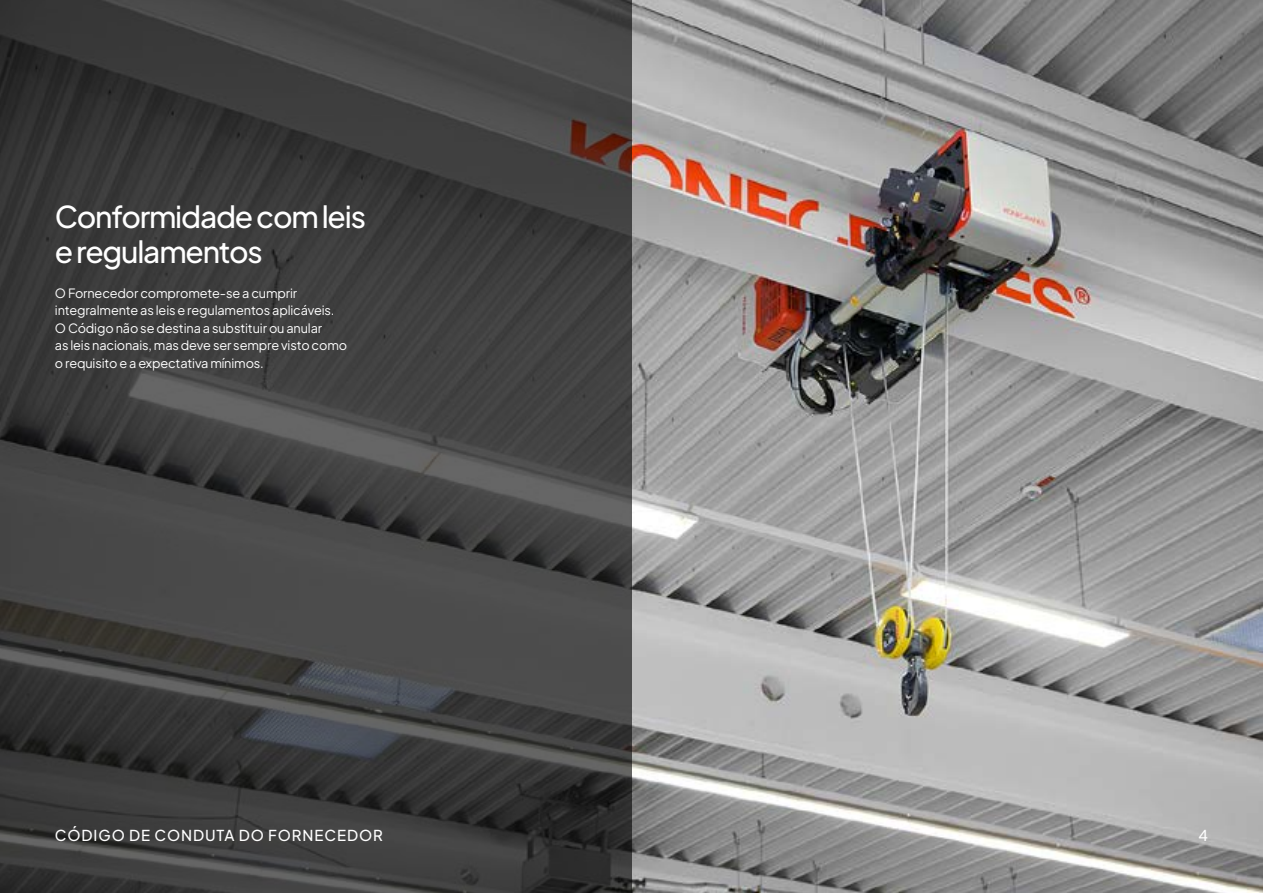
<style>
.page{position:relative;width:1263px;height:893px;background:#fff}
.page>*{position:absolute;margin:0;border:0;box-sizing:border-box;transform-origin:0 0}
.t1{font:30px/35px "Plus Jakarta Sans";letter-spacing:-.04em;color:#fff}
.t2{font:15px "Plus Jakarta Sans";letter-spacing:.06em;color:#fff}
.t3{font:12.75px/17.5px "Plus Jakarta Sans";letter-spacing:-.01em;color:#fff}
</style>
<div class="page">
<img style="left:631px;top:0;width:632px;height:893px">
<svg style="left:0;top:0;width:631px;height:893px;background:#404040"></svg>
<h1 class="t1" style="left:55px;top:196px;width:313px">Conformidade com leis e regulamentos</h1>
<p class="t3" style="left:55px;top:283px;width:294px">O Fornecedor compromete-se a cumprir integralmente as leis e regulamentos aplicáveis.<br>O Código não se destina a substituir ou anular<br>as leis nacionais, mas deve ser sempre visto como o requisito e a expectativa mínimos.</p>
<p class="t2" style="left:55px;top:823px;width:329px">CÓDIGO DE CONDUTA DO FORNECEDOR</p>
<p class="t2" style="left:1198px;top:823px;width:11px">4</p>
</div>
